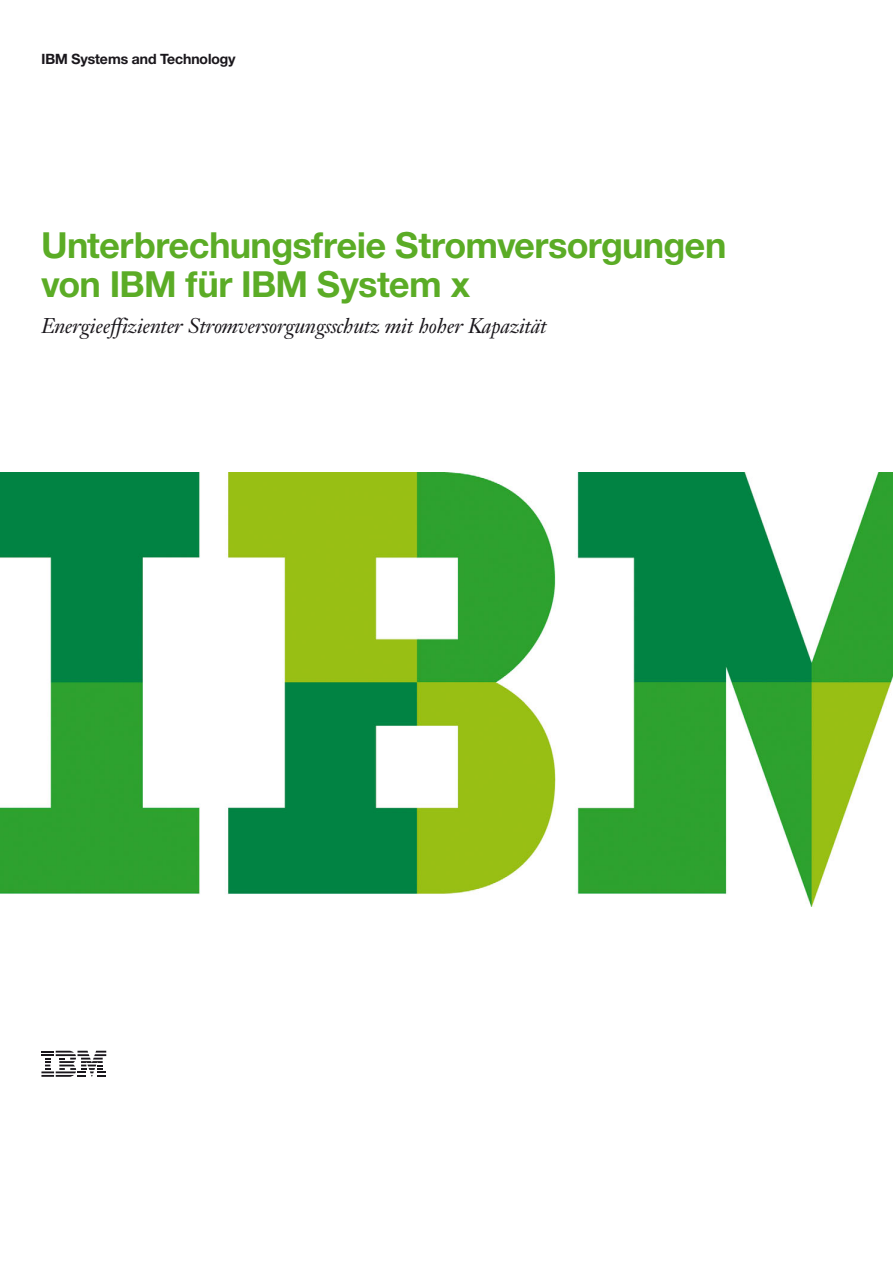
<style>
.page{position:relative;width:893px;height:1263px;background:#fff}
.page>*{position:absolute;margin:0;border:0;box-sizing:border-box;transform-origin:0 0}
.t1{font:700 36px/39px "Helv Neuefor IBM";color:#5bac26}
.t2{font:italic 21px "Janson Text LT Pro";letter-spacing:-.015em;color:#1a171c}
.t3{font:700 14.25px "Helv Neuefor IBM";color:#1a171c}
</style>
<div class="page">
<svg style="left:41px;top:1051px;width:65px;height:26px"></svg>
<img style="left:0;top:472px;width:893px;height:434px">
<p class="t3" style="left:41px;top:54px;width:196px">IBM Systems and Technology</p>
<h1 class="t1" style="left:41px;top:229px;width:686px">Unterbrechungsfreie Stromversorgungen von IBM für IBM System x</h1>
<h2 class="t2" style="left:41px;top:318px;width:507px">Energieeffizienter Stromversorgungsschutz mit hoher Kapazität</h2>
</div>
